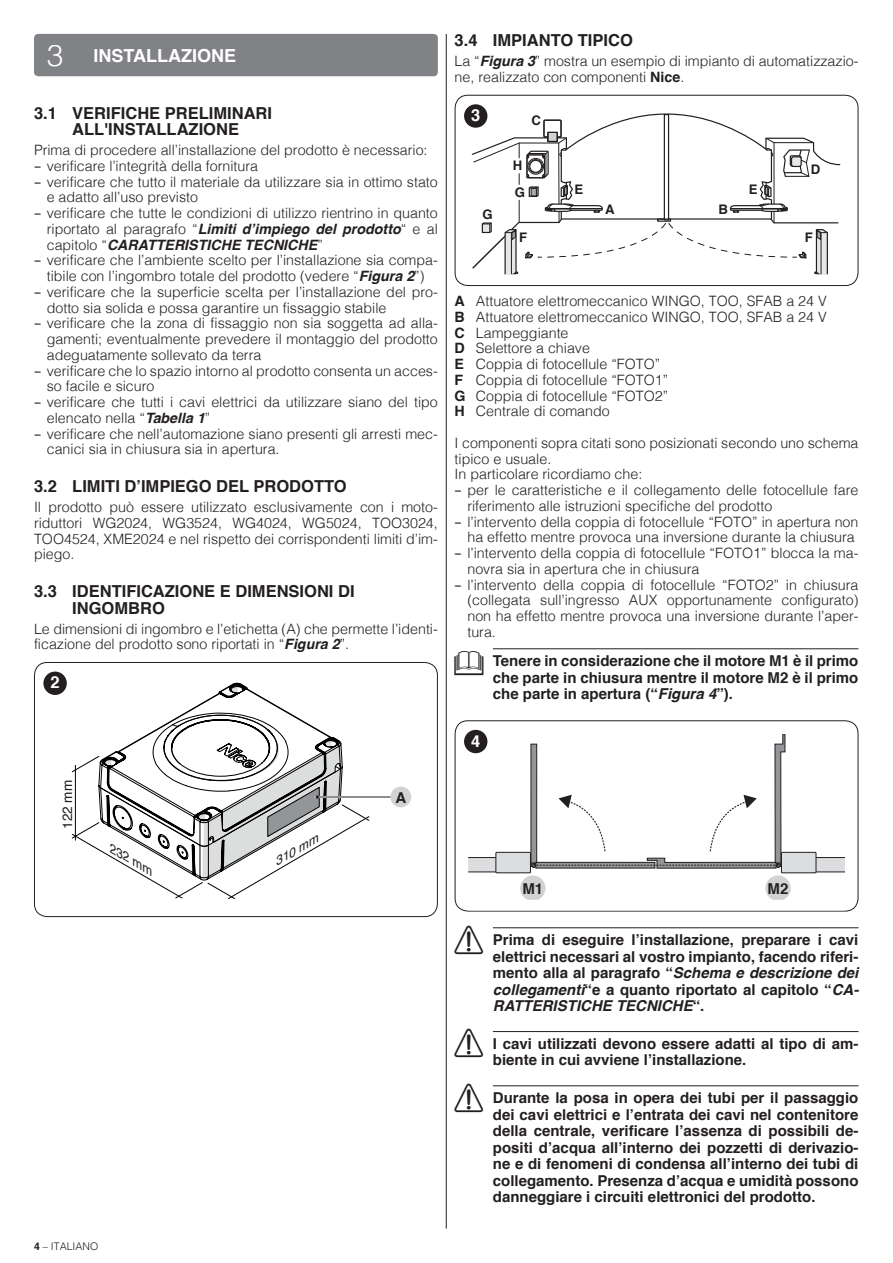
<style>
.page{position:relative;width:893px;height:1263px;background:#fff}
.page>*{position:absolute;margin:0;border:0;box-sizing:border-box;transform-origin:0 0}
.t1{font:700 18px "Helvetica";color:#fff}
.t2{font:700 16.5px/16.5px "Helvetica";color:#231f20;text-align:center}
.t3{font:700 16.5px "Helvetica";color:#fff}
.t4{font:700 15px/16.5px "Helvetica";color:#231f20;text-align:justify}
.t5{font:300 14.25px/15.8px "Helvetica";color:#231f20}
.t6{font:13.5px "Helvetica";color:#231f20}
.t7{font:700 13.2px "Helvetica";color:#231f20}
.t8{font:italic 11.7px "Helvetica";color:#231f20;scale:1.15 1}
.t9{font:300 10.5px "Helvetica";color:#231f20}
.s1{font-weight:300;font-size:30px}
.s2{font-family:"Open Sans";font-weight:400}
.s3{font-weight:700;font-style:italic}
.s4{font-weight:700}
.s5{font-family:"NICE Simboli";font-weight:400;font-size:28.5px}
.s6{font-style:italic}
</style>
<div class="page">
<div style="left:34px;top:34px;width:404px;height:42px;background:#808285;border-radius:4px"></div>
<div style="left:34px;top:662px;width:404px;height:255px;border:1px solid #231f20;border-radius:13px"></div>
<hr style="left:317px;top:797px;width:74px;height:1px;background:#231f20">
<svg style="left:72px;top:683px;width:297px;height:216px"></svg>
<div style="left:390px;top:786px;width:21px;height:21px;background:#d1d2d4;border-radius:50%"></div>
<div style="left:37px;top:666px;width:398px;height:250px;border:11px solid #fff;border-radius:7px"></div>
<div style="left:43px;top:672px;width:24px;height:23px;background:#231f20;border-radius:50%"></div>
<hr style="left:446px;top:34px;width:1px;height:1194px;background:#231f20">
<hr style="left:493px;top:648px;width:365px;height:1px;background:#231f20">
<hr style="left:493px;top:927px;width:365px;height:1px;background:#231f20">
<hr style="left:493px;top:1031px;width:365px;height:1px;background:#231f20">
<hr style="left:493px;top:1085px;width:365px;height:1px;background:#231f20">
<div style="left:455px;top:95px;width:403px;height:191px;border:1px solid #231f20;border-radius:13px"></div>
<svg style="left:471px;top:113px;width:370px;height:160px"></svg>
<div style="left:458px;top:98px;width:398px;height:187px;border:11px solid #fff;border-radius:7px"></div>
<div style="left:464px;top:104px;width:23px;height:24px;background:#231f20;border-radius:50%"></div>
<div style="left:455px;top:720px;width:403px;height:191px;border:1px solid #231f20;border-radius:13px"></div>
<svg style="left:816px;top:857px;width:28px;height:15px"></svg>
<svg style="left:470px;top:857px;width:26px;height:15px"></svg>
<div style="left:781px;top:852px;width:35px;height:21px;background:#dcdddf"></div>
<div style="left:781px;top:852px;width:35px;height:21px;border:1px solid #231f20"></div>
<div style="left:496px;top:852px;width:34px;height:21px;background:#dcdddf"></div>
<div style="left:496px;top:852px;width:35px;height:21px;border:1px solid #231f20"></div>
<div style="left:520px;top:875px;width:25px;height:26px;background:#d1d2d4;border-radius:50%"></div>
<div style="left:765px;top:875px;width:26px;height:26px;background:#d1d2d4;border-radius:50%"></div>
<svg style="left:530px;top:735px;width:255px;height:133px"></svg>
<div style="left:458px;top:723px;width:398px;height:187px;border:11px solid #fff;border-radius:7px"></div>
<div style="left:464px;top:730px;width:23px;height:23px;background:#231f20;border-radius:50%"></div>
<p class="t1" style="left:47px;top:48px;width:191px"><span class="s1">3</span> INSTALLAZIONE</p>
<p class="t2" style="left:34px;top:105px;width:240px">3.1 VERIFICHE PRELIMINARI<br>ALL'INSTALLAZIONE</p>
<p class="t5" style="left:34px;top:142px;width:395px">Prima di procedere all’installazione del prodotto è necessario:</p>
<p class="t5" style="left:34px;top:158px;width:226px"><span class="s2">–</span> verificare l’integrità della fornitura</p>
<p class="t5" style="left:47px;top:174px;width:393px;text-indent:-13px"><span class="s2">–</span> verificare che tutto il materiale da utilizzare sia in ottimo stato e adatto all’uso previsto</p>
<p class="t5" style="left:47px;top:205px;width:393px;text-align:justify;text-indent:-13px"><span class="s2">–</span> verificare che tutte le condizioni di utilizzo rientrino in quanto riportato al paragrafo “<span class="s3">Limiti d’impiego del prodotto</span>“ e al capitolo “<span class="s3">CARATTERISTICHE TECNICHE</span>”</p>
<p class="t5" style="left:34px;top:252px;width:405px;text-align:center"><span class="s2">–</span> verificare che l’ambiente scelto per l’installazione sia compa&shy;tibile con l’ingombro totale del prodotto (vedere “<span class="s3">Figura 2</span>”)</p>
<p class="t5" style="left:47px;top:284px;width:393px;text-indent:-13px"><span class="s2">–</span> verificare che la superficie scelta per l’installazione del pro&shy;dotto sia solida e possa garantire un fissaggio stabile</p>
<p class="t5" style="left:47px;top:315px;width:393px;text-align:justify;text-indent:-13px"><span class="s2">–</span> verificare che la zona di fissaggio non sia soggetta ad alla&shy;gamenti; eventualmente prevedere il montaggio del prodotto adeguatamente sollevato da terra</p>
<p class="t5" style="left:47px;top:363px;width:393px;text-indent:-13px"><span class="s2">–</span> verificare che lo spazio intorno al prodotto consenta un acces&shy;so facile e sicuro</p>
<p class="t5" style="left:47px;top:394px;width:393px;text-indent:-13px"><span class="s2">–</span> verificare che tutti i cavi elettrici da utilizzare siano del tipo elencato nella “<span class="s3">Tabella 1</span>”</p>
<p class="t5" style="left:47px;top:426px;width:393px;text-indent:-13px"><span class="s2">–</span> verificare che nell’automazione siano presenti gli arresti mec&shy;canici sia in chiusura sia in apertura.</p>
<p class="t2" style="left:34px;top:478px;width:314px">3.2 LIMITI D’IMPIEGO DEL PRODOTTO</p>
<p class="t5" style="left:34px;top:499px;width:405px;text-align:justify">Il prodotto può essere utilizzato esclusivamente con i moto&shy;riduttori WG2024, WG3524, WG4024, WG5024, TOO3024, TOO4524, XME2024 e nel rispetto dei corrispondenti limiti d’im&shy;piego.</p>
<p class="t2" style="left:72px;top:583px;width:284px;text-align:left;text-indent:-38px">3.3 IDENTIFICAZIONE E DIMENSIONI DI<br>INGOMBRO</p>
<p class="t5" style="left:34px;top:621px;width:405px">Le dimensioni di ingombro e l’etichetta (A) che permette l’identi&shy;ficazione del prodotto sono riportati in “<span class="s3">Figura 2</span>”.</p>
<p class="t3" style="left:51px;top:676px;width:11px">2</p>
<p class="t6" style="left:60px;top:829px;width:50px;rotate:-90deg">122 mm</p>
<p class="t4" style="left:396px;top:789px;width:12px">A</p>
<p class="t8" style="left:115px;top:842px;width:44px;rotate:30deg">232 mm</p>
<p class="t8" style="left:271px;top:857px;width:44px;rotate:-30deg">310 mm</p>
<p class="t9" style="left:34px;top:1240px;width:66px"><span class="s4">4</span> – ITALIANO</p>
<p class="t2" style="left:455px;top:33px;width:180px">3.4 IMPIANTO TIPICO</p>
<p class="t5" style="left:455px;top:54px;width:405px">La “<span class="s3">Figura 3</span>” mostra un esempio di impianto di automatizzazio&shy;ne, realizzato con componenti <span class="s4">Nice</span>.</p>
<p class="t7" style="left:531px;top:112px;width:11px">C</p>
<p class="t3" style="left:471px;top:109px;width:11px">3</p>
<p class="t7" style="left:482px;top:207px;width:12px">G</p>
<p class="t7" style="left:513px;top:158px;width:11px">H</p>
<p class="t7" style="left:515px;top:184px;width:12px">G</p>
<p class="t7" style="left:574px;top:182px;width:10px">E</p>
<p class="t7" style="left:749px;top:182px;width:10px">E</p>
<p class="t7" style="left:605px;top:201px;width:11px">A</p>
<p class="t7" style="left:718px;top:201px;width:11px">B</p>
<p class="t7" style="left:811px;top:162px;width:11px">D</p>
<p class="t7" style="left:519px;top:229px;width:10px">F</p>
<p class="t7" style="left:805px;top:229px;width:10px">F</p>
<p class="t5" style="left:455px;top:293px;width:374px"><span class="s4">A</span> Attuatore elettromeccanico WINGO, TOO, SFAB a 24 V<br><span class="s4">B</span> Attuatore elettromeccanico WINGO, TOO, SFAB a 24 V<br><span class="s4">C</span> Lampeggiante<br><span class="s4">D</span> Selettore a chiave<br><span class="s4">E</span> Coppia di fotocellule “FOTO”<br><span class="s4">F</span> Coppia di fotocellule “FOTO1”<br><span class="s4">G</span> Coppia di fotocellule “FOTO2”<br><span class="s4">H</span> Centrale di comando</p>
<p class="t5" style="left:455px;top:435px;width:405px">I componenti sopra citati sono posizionati secondo uno schema tipico e usuale.<br>In particolare ricordiamo che:</p>
<p class="t5" style="left:467px;top:482px;width:393px;text-indent:-13px"><span class="s2">–</span> per le caratteristiche e il collegamento delle fotocellule fare riferimento alle istruzioni specifiche del prodotto</p>
<p class="t5" style="left:455px;top:514px;width:405px;text-align:right"><span class="s2">–</span> l’intervento della coppia di fotocellule “FOTO” in apertura non ha effetto mentre provoca una inversione durante la chiusura</p>
<p class="t5" style="left:467px;top:545px;width:393px;text-indent:-13px"><span class="s2">–</span> l’intervento della coppia di fotocellule “FOTO1” blocca la ma&shy;novra sia in apertura che in chiusura</p>
<p class="t5" style="left:467px;top:577px;width:393px;text-align:justify;text-indent:-13px"><span class="s2">–</span> l’intervento della coppia di fotocellule “FOTO2” in chiusura (collegata sull’ingresso AUX opportunamente configurato) non ha effetto mentre provoca una inversione durante l’aper&shy;tura.</p>
<p class="t4" style="left:493px;top:653px;width:367px;text-indent:-38px"><span class="s5">L</span> Tenere in considerazione che il motore M1 è il primo che parte in chiusura mentre il motore M2 è il primo che parte in apertura (“<span class="s6">Figura 4</span>”).</p>
<p class="t3" style="left:471px;top:734px;width:11px">4</p>
<p class="t4" style="left:522px;top:880px;width:22px">M1</p>
<p class="t4" style="left:768px;top:880px;width:22px">M2</p>
<p class="t4" style="left:493px;top:932px;width:368px;text-indent:-38px"><span class="s5">A</span> Prima di eseguire l’installazione, preparare i cavi elettrici necessari al vostro impianto, facendo riferi&shy;mento alla al paragrafo “<span class="s6">Schema e descrizione dei collegamenti</span>“e a quanto riportato al capitolo “<span class="s6">CA-RATTERISTICHE TECNICHE</span>“.</p>
<p class="t4" style="left:493px;top:1037px;width:367px;text-indent:-38px"><span class="s5">A</span> I cavi utilizzati devono essere adatti al tipo di am&shy;biente in cui avviene l’installazione.</p>
<p class="t4" style="left:493px;top:1090px;width:367px;text-indent:-38px"><span class="s5">A</span> Durante la posa in opera dei tubi per il passaggio dei cavi elettrici e l’entrata dei cavi nel contenitore della centrale, verificare l’assenza di possibili de&shy;positi d’acqua all’interno dei pozzetti di derivazio&shy;ne e di fenomeni di condensa all’interno dei tubi di collegamento. Presenza d’acqua e umidità possono danneggiare i circuiti elettronici del prodotto.</p>
</div>
